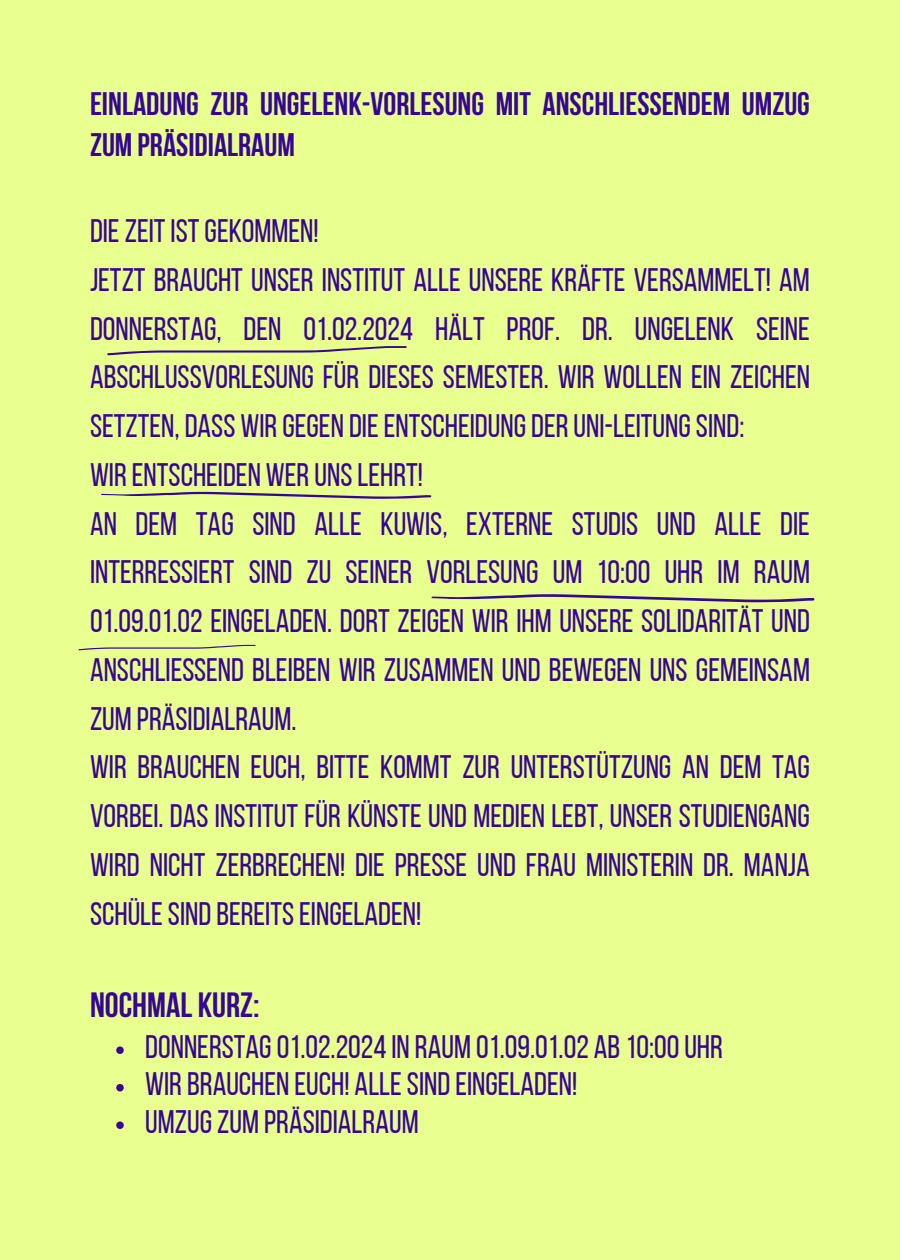
<style>
.page{position:relative;width:900px;height:1260px;background:#e9ff90}
.page>*{position:absolute;margin:0;border:0;box-sizing:border-box;transform-origin:0 0}
.t1{font:700 35px "Bebas Neue";color:#350692}
.t2{font:32.5px/48.8px "Bebas Neue";color:#350692;text-align:justify}
.t3{font:700 32.5px/41.2px "Bebas Neue";color:#350692}
</style>
<div class="page">
<svg style="left:116px;top:1046px;width:8px;height:8px"></svg>
<svg style="left:116px;top:1084px;width:8px;height:7px"></svg>
<svg style="left:116px;top:1121px;width:8px;height:8px"></svg>
<svg style="left:107px;top:346px;width:300px;height:9px"></svg>
<svg style="left:101px;top:491px;width:330px;height:8px"></svg>
<svg style="left:432px;top:594px;width:382px;height:9px"></svg>
<svg style="left:79px;top:645px;width:177px;height:5px"></svg>
<h1 class="t3" style="left:90px;top:86px;width:721px">EINLADUNG ZUR UNGELENK-VORLESUNG MIT ANSCHLIEßENDEM UMZUG<br>ZUM PRÄSIDIALRAUM</h1>
<p class="t2" style="left:90px;top:210px;width:230px">DIEZEITISTGEKOMMEN!</p>
<p class="t2" style="left:90px;top:258px;width:721px">JETZT BRAUCHT UNSER INSTITUT ALLE UNSERE KRÄFTE VERSAMMELT! AM DONNERSTAG, DEN 01.02.2024 HÄLT PROF. DR. UNGELENK SEINE ABSCHLUSSVORLESUNG FÜR DIESES SEMESTER. WIR WOLLEN EIN ZEICHEN SETZTEN, DASS WIRGEGEN DIEENTSCHEIDUNGDERUNI-LEITUNGSIND:</p>
<p class="t2" style="left:90px;top:453px;width:334px">WIRENTSCHEIDEN WERUNSLEHRT!</p>
<p class="t2" style="left:90px;top:502px;width:722px">AN DEM TAG SIND ALLE KUWIS, EXTERNE STUDIS UND ALLE DIE INTERRESSIERT SIND ZU SEINER VORLESUNG UM 10:00 UHR IM RAUM 01.09.01.02 EINGELADEN. DORT ZEIGEN WIR IHM UNSERE SOLIDARITÄT UND ANSCHLIEßEND BLEIBEN WIR ZUSAMMEN UND BEWEGEN UNS GEMEINSAM ZUM PRÄSIDIALRAUM.</p>
<p class="t2" style="left:90px;top:746px;width:721px">WIR BRAUCHEN EUCH, BITTE KOMMT ZUR UNTERSTÜTZUNG AN DEM TAG VORBEI. DAS INSTITUT FÜR KÜNSTE UND MEDIEN LEBT, UNSER STUDIENGANG WIRD NICHT ZERBRECHEN! DIE PRESSE UND FRAU MINISTERIN DR. MANJA SCHÜLESINDBEREITSEINGELADEN!</p>
<h1 class="t1" style="left:90px;top:990px;width:171px">NOCHMAL KURZ:</h1>
<p class="t2" style="left:145px;top:1025px;width:579px">DONNERSTAG01.02.2024 IN RAUM 01.09.01.02 AB10:00UHR</p>
<p class="t2" style="left:145px;top:1063px;width:434px">WIRBRAUCHEN EUCH! ALLESINDEINGELADEN!</p>
<p class="t2" style="left:145px;top:1100px;width:275px">UMZUGZUM PRÄSIDIALRAUM</p>
</div>
